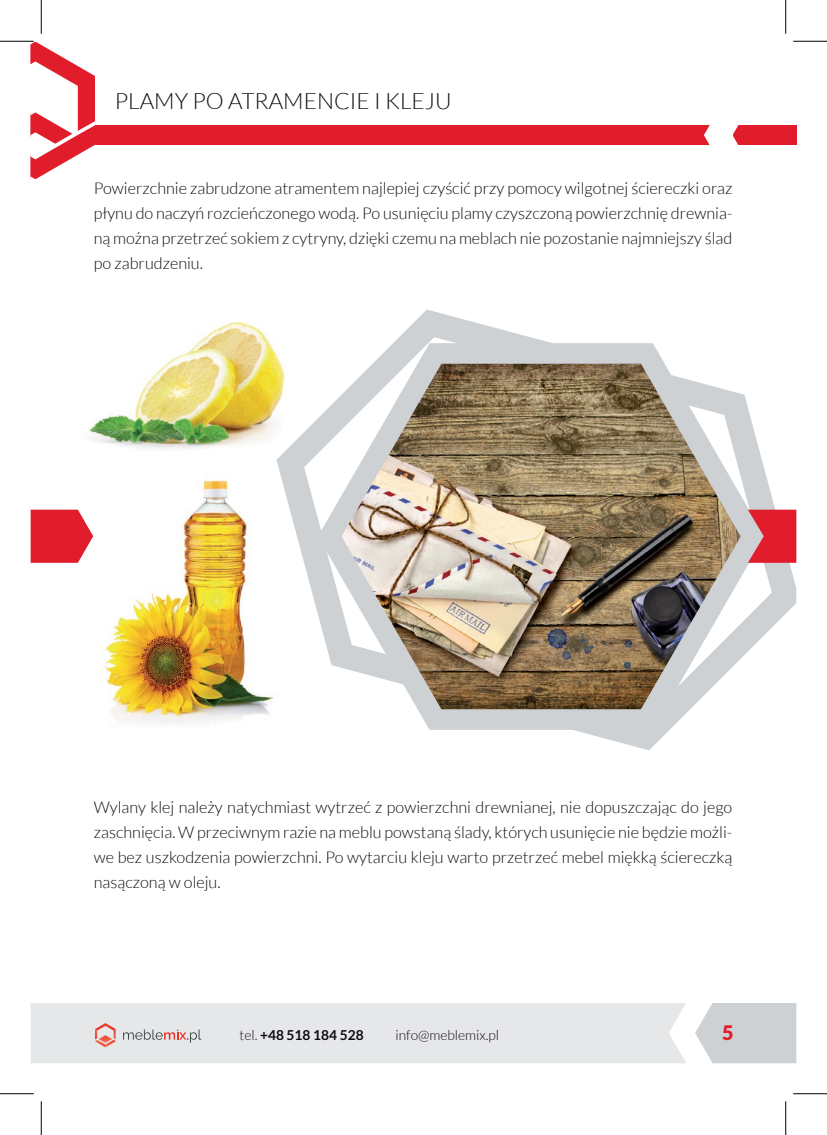
<style>
.page{position:relative;width:827px;height:1135px;background:#fff}
.page>*{position:absolute;margin:0;border:0;box-sizing:border-box;transform-origin:0 0}
.t1{font:300 22.5px "Lato";color:#0e0b10}
.t2{font:900 20px "Lato";color:#e11d2b}
.t3{font:300 16.25px/25px "Lato";color:#0e0b10;text-align:justify}
.t4{font:700 13.75px "Lato";color:#0e0b10}
.t5{font:300 13.75px "Lato";color:#0e0b10}
.s1{font-weight:300}
</style>
<div class="page">
<div style="left:31px;top:1003px;width:655px;height:60px;background:#e6e7e9"></div>
<svg style="left:31px;top:42px;width:64px;height:138px"></svg>
<div style="left:95px;top:125px;width:701px;height:20px;background:#e11d2b"></div>
<svg style="left:704px;top:32px;width:83px;height:113px"></svg>
<svg style="left:695px;top:1003px;width:101px;height:61px;background:#d2d5d8"></svg>
<svg style="left:123px;top:1029px;width:78px;height:13px"></svg>
<svg style="left:95px;top:1023px;width:21px;height:24px"></svg>
<img style="left:93px;top:481px;width:180px;height:243px">
<svg style="left:574px;top:468px;width:222px;height:282px"></svg>
<svg style="left:282px;top:309px;width:269px;height:305px"></svg>
<svg style="left:318px;top:343px;width:446px;height:387px;fill:#ced1d4"></svg>
<img style="left:341px;top:364px;width:399px;height:345px">
<svg style="left:748px;top:510px;width:48px;height:53px;background:#dd3b47"></svg>
<svg style="left:31px;top:510px;width:62px;height:53px;background:#e43844"></svg>
<img style="left:88px;top:312px;width:216px;height:169px">
<hr style="left:0;top:41px;width:34px;height:1px;background:#000">
<hr style="left:793px;top:41px;width:34px;height:1px;background:#000">
<hr style="left:0;top:1093px;width:34px;height:1px;background:#000">
<hr style="left:793px;top:1093px;width:34px;height:1px;background:#000">
<hr style="left:41px;top:0;width:1px;height:34px;background:#000">
<hr style="left:41px;top:1101px;width:1px;height:34px;background:#000">
<hr style="left:785px;top:0;width:1px;height:34px;background:#000">
<hr style="left:785px;top:1101px;width:1px;height:34px;background:#000">
<h1 class="t1" style="left:115px;top:89px;width:338px">PLAMY PO ATRAMENCIE I KLEJU</h1>
<p class="t3" style="left:94px;top:176px;width:640px">Powierzchnie zabrudzone atramentem najlepiej czyścić przy pomocy wilgotnej ściereczki oraz płynu do naczyń rozcieńczonego wodą. Po usunięciu plamy czyszczoną powierzchnię drewnia&shy;ną można przetrzeć sokiem z cytryny, dzięki czemu na meblach nie pozostanie najmniejszy ślad po zabrudzeniu.</p>
<p class="t3" style="left:94px;top:795px;width:640px">Wylany klej należy natychmiast wytrzeć z powierzchni drewnianej, nie dopuszczając do jego zaschnięcia. W przeciwnym razie na meblu powstaną ślady, których usunięcie nie będzie możli&shy;we bez uszkodzenia powierzchni. Po wytarciu kleju warto przetrzeć mebel miękką ściereczką nasączoną w oleju.</p>
<p class="t4" style="left:239px;top:1027px;width:126px"><span class="s1">tel.</span> +48 518 184 528</p>
<p class="t5" style="left:395px;top:1027px;width:105px">info@meblemix.pl</p>
<p class="t2" style="left:722px;top:1021px;width:13px">5</p>
</div>
